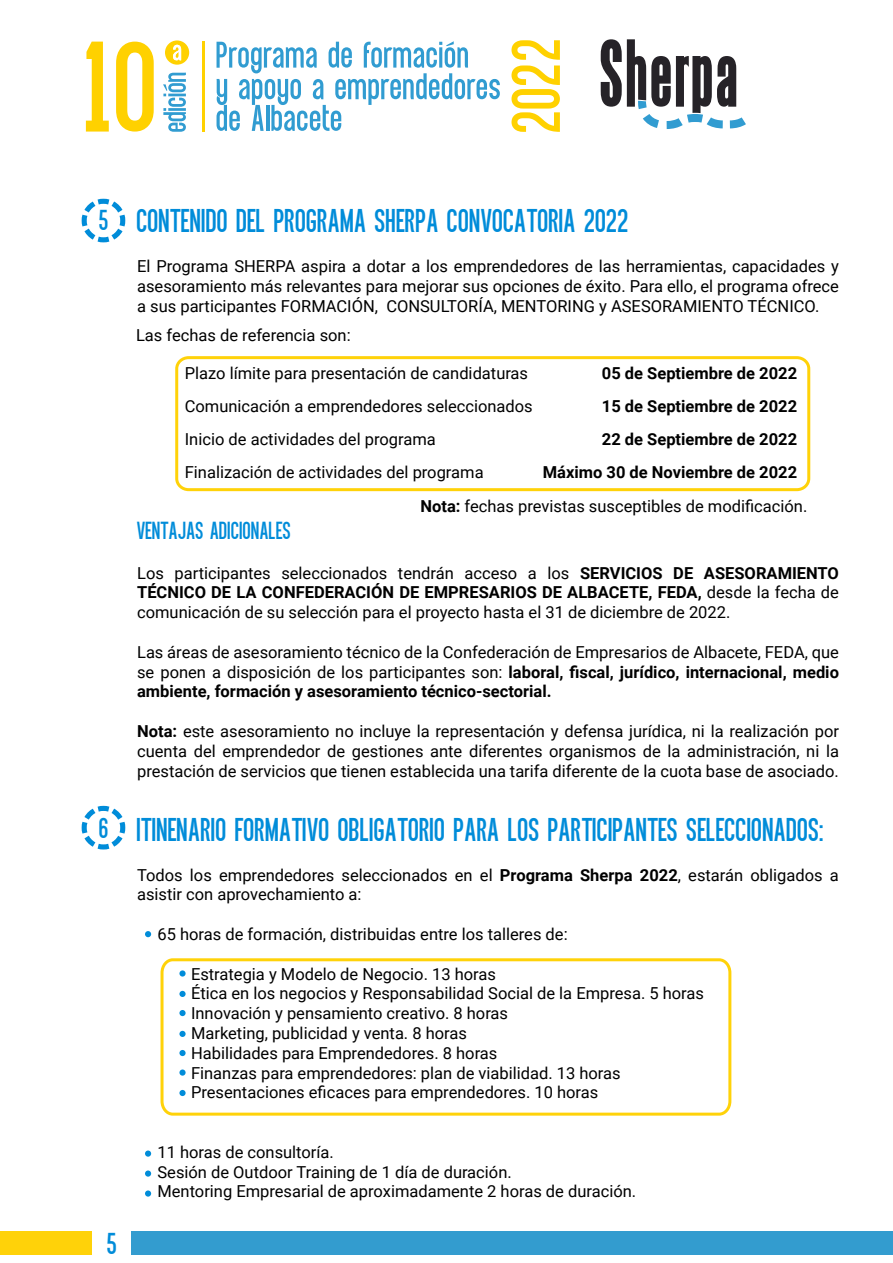
<style>
.page{position:relative;width:893px;height:1263px;background:#fff}
.page>*{position:absolute;margin:0;border:0;box-sizing:border-box;transform-origin:0 0}
.t1{font:140.55px "Equal Sans Demo";color:#ffd100;scale:1.04 1}
.t2{font:36px "Equal Sans Demo";color:#008cd9}
.t3{font:33px "Equal Sans Demo";color:#008cd9}
.t4{font:31.5px "Equal Sans Demo";color:#008cd9}
.t5{font:27px "Equal Sans Demo";color:#008cd9}
.t6{font:16.5px/19.8px "Roboto";color:#000;text-align:justify}
.t7{font:700 16.5px "Roboto";color:#000}
.s1{font-weight:700}
</style>
<div class="page">
<div style="left:132px;top:1231px;width:761px;height:23px;background:#339ccf"></div>
<div style="left:0;top:1231px;width:92px;height:23px;background:#ffd209"></div>
<svg style="left:601px;top:39px;width:145px;height:90px"></svg>
<hr style="left:202px;top:41px;width:2px;height:90px;background:#ffd100">
<svg style="left:217px;top:41px;width:283px;height:90px"></svg>
<svg style="left:163px;top:73px;width:23px;height:59px"></svg>
<svg style="left:165px;top:40px;width:24px;height:25px"></svg>
<svg style="left:511px;top:40px;width:49px;height:92px"></svg>
<div style="left:175px;top:356px;width:635px;height:135px;border:3px solid #ffd209;border-radius:12px"></div>
<svg style="left:81px;top:198px;width:45px;height:45px"></svg>
<svg style="left:145px;top:931px;width:6px;height:6px"></svg>
<div style="left:145px;top:1150px;width:6px;height:7px;background:#008cd9;border-radius:50%"></div>
<div style="left:145px;top:1170px;width:6px;height:7px;background:#008cd9;border-radius:50%"></div>
<svg style="left:145px;top:1190px;width:6px;height:6px"></svg>
<svg style="left:160px;top:958px;width:572px;height:158px"></svg>
<svg style="left:81px;top:805px;width:45px;height:45px"></svg>
<h1 class="t1" style="left:86px;top:15px;width:74px">10</h1>
<h3 class="t4" style="left:100px;top:204px;width:11px">5</h3>
<h3 class="t4" style="left:100px;top:811px;width:11px">6</h3>
<h3 class="t3" style="left:108px;top:1227px;width:12px">5</h3>
<h2 class="t2" style="left:137px;top:202px;width:493px">CONTENIDO DEL PROGRAMA SHERPA CONVOCATORIA 2022</h2>
<p class="t6" style="left:137px;top:256px;width:703px">El Programa SHERPA aspira a dotar a los emprendedores de las herramientas, capacidades y asesoramiento más relevantes para mejorar sus opciones de éxito. Para ello, el programa ofrece a sus participantes FORMACIÓN, CONSULTORÍA, MENTORING y ASESORAMIENTO TÉCNICO.</p>
<p class="t6" style="left:136px;top:325px;width:216px">Las fechas de referencia son:</p>
<p class="t6" style="left:185px;top:362px;width:345px">Plazo límite para presentación de candidaturas</p>
<p class="t7" style="left:602px;top:361px;width:197px">05 de Septiembre de 2022</p>
<p class="t6" style="left:185px;top:395px;width:350px">Comunicación a emprendedores seleccionados</p>
<p class="t7" style="left:602px;top:394px;width:197px">15 de Septiembre de 2022</p>
<p class="t6" style="left:185px;top:428px;width:252px">Inicio de actividades del programa</p>
<p class="t7" style="left:602px;top:427px;width:197px">22 de Septiembre de 2022</p>
<p class="t6" style="left:185px;top:461px;width:300px">Finalización de actividades del programa</p>
<p class="t7" style="left:543px;top:460px;width:256px">Máximo 30 de Noviembre de 2022</p>
<p class="t6" style="left:420px;top:496px;width:388px"><span class="s1">Nota:</span> fechas previstas susceptibles de modificación.</p>
<h3 class="t5" style="left:137px;top:517px;width:156px">VENTAJAS ADICIONALES</h3>
<p class="t6" style="left:137px;top:562px;width:703px">Los participantes seleccionados tendrán acceso a los <span class="s1">SERVICIOS DE ASESORAMIENTO TÉCNICO DE LA CONFEDERACIÓN DE EMPRESARIOS DE ALBACETE, FEDA,</span> desde la fecha de comunicación de su selección para el proyecto hasta el 31 de diciembre de 2022.</p>
<p class="t6" style="left:137px;top:641px;width:703px">Las áreas de asesoramiento técnico de la Confederación de Empresarios de Albacete, FEDA, que se ponen a disposición de los participantes son: <span class="s1">laboral, fiscal, jurídico, internacional, medio ambiente, formación y asesoramiento técnico-sectorial.</span></p>
<p class="t6" style="left:137px;top:721px;width:703px"><span class="s1">Nota:</span> este asesoramiento no incluye la representación y defensa jurídica, ni la realización por cuenta del emprendedor de gestiones ante diferentes organismos de la administración, ni la prestación de servicios que tienen establecida una tarifa diferente de la cuota base de asociado.</p>
<h2 class="t2" style="left:137px;top:811px;width:689px">ITINENARIO FORMATIVO OBLIGATORIO PARA LOS PARTICIPANTES SELECCIONADOS:</h2>
<p class="t6" style="left:137px;top:864px;width:703px">Todos los emprendedores seleccionados en el <span class="s1">Programa Sherpa 2022</span>, estarán obligados a asistir con aprovechamiento a:</p>
<p class="t6" style="left:157px;top:923px;width:412px">65 horas de formación, distribuidas entre los talleres de:</p>
<p class="t6" style="left:191px;top:963px;width:514px;text-align:left">Estrategia y Modelo de Negocio. 13 horas<br>Ética en los negocios y Responsabilidad Social de la Empresa. 5 horas Innovación y pensamiento creativo. 8 horas<br>Marketing, publicidad y venta. 8 horas<br>Habilidades para Emprendedores. 8 horas<br>Finanzas para emprendedores: plan de viabilidad. 13 horas Presentaciones eficaces para emprendedores. 10 horas</p>
<p class="t6" style="left:157px;top:1141px;width:480px;text-align:left">11 horas de consultoría.<br>Sesión de Outdoor Training de 1 día de duración.<br>Mentoring Empresarial de aproximadamente 2 horas de duración.</p>
</div>
